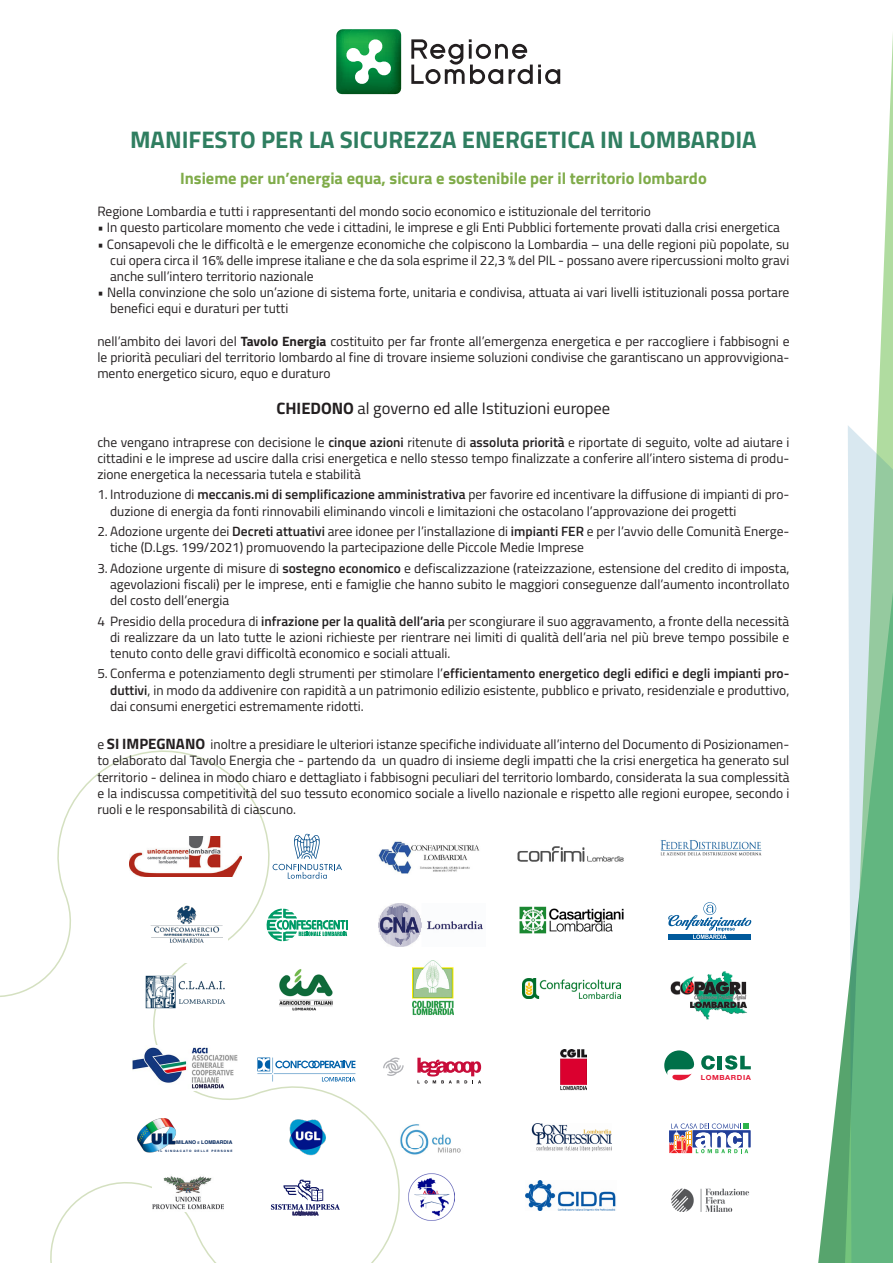
<style>
.page{position:relative;width:893px;height:1263px;background:#fff}
.page>*{position:absolute;margin:0;border:0;box-sizing:border-box;transform-origin:0 0}
.t1{font:700 24px "Titillium";color:#2f7e60}
.t2{font:700 16.5px "Titillium";color:#7fab49}
.t3{font:16.5px "Titillium";color:#231f20}
.t4{font:13.5px/16.2px "Titillium";color:#231f20;text-align:justify}
.t5{font:700 7.05px "Helvetica Neue LT Std";letter-spacing:.075em;color:#e51836;scale:1.06 1}
.t6{font:700 5.1px "Helvetica";color:#002459}
.t7{font:700 3px "Helvetica";letter-spacing:.335em;color:#002459}
.s1{font-weight:700}
.s2{font-weight:600}
.s3{font-weight:700;font-size:15px}
.s4{font-size:3.45px}
</style>
<div class="page">
<svg style="left:0;top:750px;width:413px;height:513px"></svg>
<svg style="left:818px;top:1167px;width:11px;height:96px"></svg>
<svg style="left:829px;top:34px;width:64px;height:1229px"></svg>
<svg style="left:848px;top:425px;width:45px;height:838px;background:#95cbaa"></svg>
<img style="left:130px;top:836px;width:111px;height:41px">
<img style="left:660px;top:840px;width:102px;height:16px">
<img style="left:519px;top:906px;width:105px;height:28px">
<img style="left:413px;top:961px;width:41px;height:55px">
<svg style="left:272px;top:834px;width:70px;height:45px"></svg>
<div style="left:145px;top:896px;width:83px;height:67px;background:#fff"></div>
<img style="left:150px;top:905px;width:72px;height:38px">
<div style="left:669px;top:934px;width:82px;height:6px;background:#00599b"></div>
<svg style="left:668px;top:902px;width:84px;height:37px"></svg>
<img style="left:522px;top:979px;width:98px;height:20px">
<svg style="left:417px;top:1058px;width:64px;height:25px"></svg>
<svg style="left:383px;top:1057px;width:21px;height:19px"></svg>
<svg style="left:271px;top:1180px;width:69px;height:35px"></svg>
<img style="left:287px;top:1116px;width:41px;height:40px">
<svg style="left:257px;top:1057px;width:98px;height:24px"></svg>
<img style="left:153px;top:1174px;width:70px;height:37px">
<svg style="left:157px;top:1138px;width:74px;height:15px"></svg>
<img style="left:137px;top:1119px;width:41px;height:33px">
<img style="left:377px;top:840px;width:103px;height:34px">
<svg style="left:267px;top:909px;width:81px;height:32px"></svg>
<img style="left:145px;top:975px;width:81px;height:33px">
<img style="left:670px;top:971px;width:77px;height:49px">
<img style="left:560px;top:1049px;width:26px;height:42px">
<img style="left:408px;top:1174px;width:47px;height:46px">
<img style="left:396px;top:1115px;width:65px;height:46px">
<img style="left:531px;top:1124px;width:80px;height:28px">
<img style="left:517px;top:846px;width:107px;height:16px">
<img style="left:379px;top:903px;width:104px;height:44px">
<img style="left:253px;top:960px;width:107px;height:57px">
<img style="left:132px;top:1045px;width:107px;height:45px">
<svg style="left:701px;top:1055px;width:14px;height:15px"></svg>
<hr style="left:718px;top:1056px;width:4px;height:13px;background:#007049">
<svg style="left:725px;top:1055px;width:26px;height:15px"></svg>
<svg style="left:664px;top:1050px;width:30px;height:30px"></svg>
<img style="left:526px;top:1181px;width:90px;height:29px">
<img style="left:671px;top:1189px;width:79px;height:22px">
<svg style="left:669px;top:1123px;width:81px;height:30px"></svg>
<svg style="left:336px;top:29px;width:65px;height:65px"></svg>
<svg style="left:411px;top:39px;width:149px;height:45px"></svg>
<p class="t1" style="left:130px;top:121px;width:628px">MANIFESTO PER LA SICUREZZA ENERGETICA IN LOMBARDIA</p>
<p class="t2" style="left:180px;top:165px;width:528px">Insieme per un’energia equa, sicura e sostenibile per il territorio lombardo</p>
<p class="t4" style="left:97px;top:203px;width:555px">Regione Lombardia e tutti i rappresentanti del mondo socio economico e istituzionale del territorio</p>
<p class="t4" style="left:97px;top:219px;width:684px">• In questo particolare momento che vede i cittadini, le imprese e gli Enti Pubblici fortemente provati dalla crisi energetica</p>
<p class="t4" style="left:110px;top:235px;width:681px;text-indent:-13px">• Consapevoli che le difficoltà e le emergenze economiche che colpiscono la Lombardia – una delle regioni più popolate, su cui opera circa il 16% delle imprese italiane e che da sola esprime il 22,3 % del PIL - possano avere ripercussioni molto gravi anche sull’intero territorio nazionale</p>
<p class="t4" style="left:110px;top:284px;width:681px;text-indent:-13px">• Nella convinzione che solo un’azione di sistema forte, unitaria e condivisa, attuata ai vari livelli istituzionali possa portare benefici equi e duraturi per tutti</p>
<p class="t4" style="left:97px;top:332px;width:694px">nell’ambito dei lavori del <span class="s1">Tavolo Energia</span> costituito per far fronte all’emergenza energetica e per raccogliere i fabbisogni e le priorità peculiari del territorio lombardo al fine di trovare insieme soluzioni condivise che garantiscano un approvvigiona&shy;mento energetico sicuro, equo e duraturo</p>
<p class="t3" style="left:276px;top:396px;width:335px"><span class="s1">CHIEDONO</span> al governo ed alle Istituzioni europee</p>
<p class="t4" style="left:97px;top:433px;width:694px">che vengano intraprese con decisione le <span class="s2">cinque azioni</span> ritenute di <span class="s2">assoluta priorità</span> e riportate di seguito, volte ad aiutare i cittadini e le imprese ad uscire dalla crisi energetica e nello stesso tempo finalizzate a conferire all’intero sistema di produ&shy;zione energetica la necessaria tutela e stabilità</p>
<p class="t4" style="left:110px;top:486px;width:681px;text-indent:-13px">1. Introduzione di <span class="s2">meccanis.mi di semplificazione amministrativa</span> per favorire ed incentivare la diffusione di impianti di pro&shy;duzione di energia da fonti rinnovabili eliminando vincoli e limitazioni che ostacolano l’approvazione dei progetti</p>
<p class="t4" style="left:110px;top:523px;width:681px;text-indent:-13px">2. Adozione urgente dei <span class="s2">Decreti attuativi</span> aree idonee per l’installazione di <span class="s2">impianti FER</span> e per l’avvio delle Comunità Energe&shy;tiche (D.Lgs. 199/2021) promuovendo la partecipazione delle Piccole Medie Imprese</p>
<p class="t4" style="left:110px;top:559px;width:681px;text-indent:-13px">3. Adozione urgente di misure di <span class="s2">sostegno economico</span> e defiscalizzazione (rateizzazione, estensione del credito di imposta, agevolazioni fiscali) per le imprese, enti e famiglie che hanno subito le maggiori conseguenze dall’aumento incontrollato del costo dell’energia</p>
<p class="t4" style="left:110px;top:612px;width:681px;text-indent:-13px">4 Presidio della procedura di <span class="s2">infrazione per la qualità dell’aria</span> per scongiurare il suo aggravamento, a fronte della necessità di realizzare da un lato tutte le azioni richieste per rientrare nei limiti di qualità dell’aria nel più breve tempo possibile e tenuto conto delle gravi difficoltà economico e sociali attuali.</p>
<p class="t4" style="left:110px;top:665px;width:681px;text-indent:-13px">5. Conferma e potenziamento degli strumenti per stimolare l’<span class="s2">efficientamento energetico degli edifici e degli impianti pro&shy;duttivi</span>, in modo da addivenire con rapidità a un patrimonio edilizio esistente, pubblico e privato, residenziale e produttivo, dai consumi energetici estremamente ridotti.</p>
<p class="t4" style="left:97px;top:736px;width:694px">e <span class="s3">SI IMPEGNANO</span> inoltre a presidiare le ulteriori istanze specifiche individuate all’interno del Documento di Posizionamen&shy;to elaborato dal Tavolo Energia che - partendo da un quadro di insieme degli impatti che la crisi energetica ha generato sul territorio - delinea in modo chiaro e dettagliato i fabbisogni peculiari del territorio lombardo, considerata la sua complessità e la indiscussa competitività del suo tessuto economico sociale a livello nazionale e rispetto alle regioni europee, secondo i ruoli e le responsabilità di ciascuno.</p>
<p class="t6" style="left:176px;top:1139px;width:58px">MILANO <span class="s4">E</span> LOMBARDIA</p>
<p class="t7" style="left:159px;top:1149px;width:75px">IL SINDACATO DELLE PERSONE</p>
<p class="t5" style="left:701px;top:1073px;width:49px">LOMBARDIA</p>
</div>
